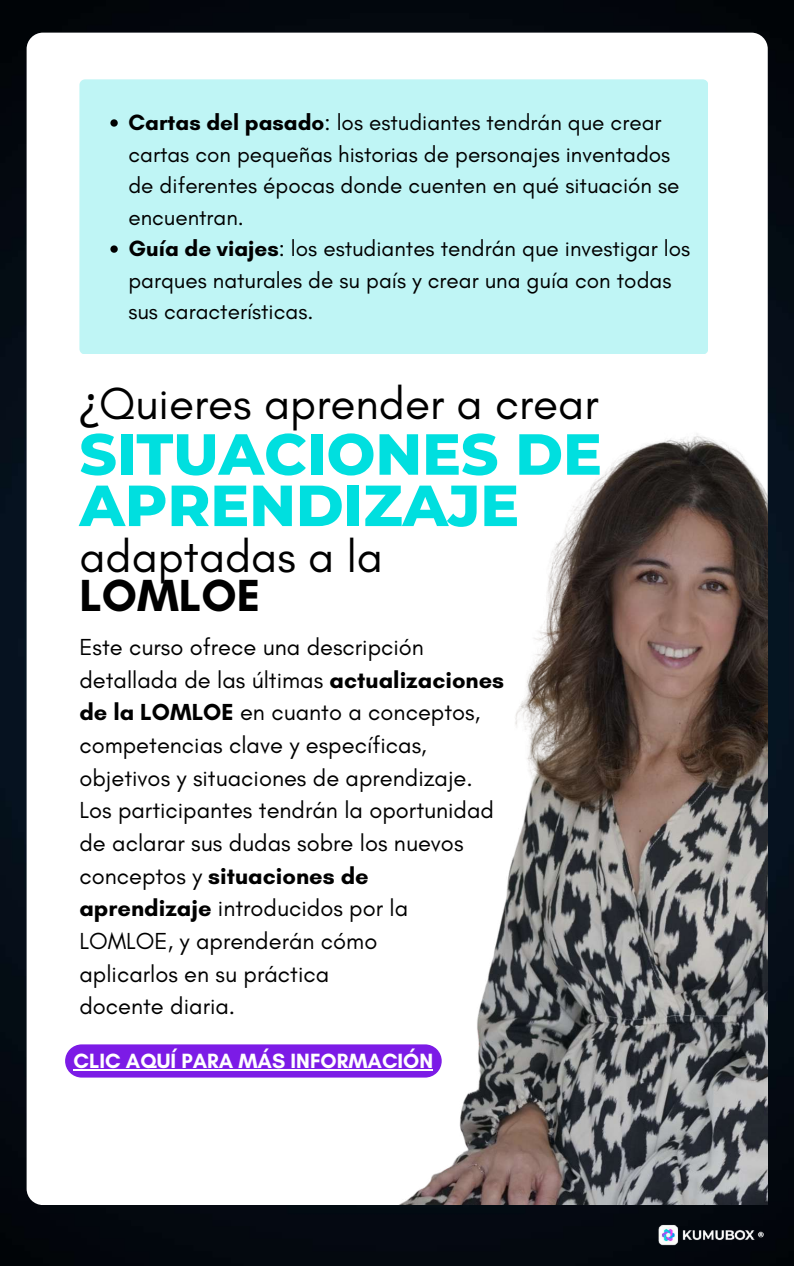
<style>
.page{position:relative;width:794px;height:1266px;background:#fff}
.page>*{position:absolute;margin:0;border:0;box-sizing:border-box;transform-origin:0 0}
.t1{font:800 57.82px/51.3px "Montserrat";color:#00dfdf}
.t2{font:45.83px "Glacial Indifference";color:#000}
.t3{font:700 45.83px "Glacial Indifference";color:#000}
.t4{font:23.62px/32.6px "Glacial Indifference";color:#000}
.t5{font:22.5px/31.5px "Glacial Indifference";color:#000}
.t6{font:700 21px "Glacial Indifference";color:#fff}
.s1{font-weight:700}
.s2{font-family:"Noto Sans"}
.s3{color:rgb(255 255 255/.12)}
</style>
<div class="page">
<img style="left:0;top:0;width:793px;height:1266px">
<div style="left:27px;top:33px;width:740px;height:1172px;background:#fff;border-radius:16px"></div>
<img style="left:656px;top:1221px;width:111px;height:25px">
<div style="left:79px;top:79px;width:628px;height:275px;background:#bff5f5;border-radius:6px"></div>
<svg style="left:110px;top:119px;width:8px;height:8px"></svg>
<svg style="left:110px;top:245px;width:8px;height:8px"></svg>
<img style="left:397px;top:434px;width:370px;height:770px">
<svg style="left:65px;top:1044px;width:376px;height:33px;background:#8328e7"></svg>
<hr style="left:73px;top:1069px;width:360px;height:1px;background:#fff">
<p class="t5" style="left:128px;top:106px;width:563px"><span class="s1">Cartas del pasado</span>: los estudiantes tendrán que crear cartas con pequeñas historias de personajes inventados de diferentes épocas donde cuenten en qué situación se encuentran.<br><span class="s1">Guía de viajes</span>: los estudiantes tendrán que investigar los parques naturales de su país y crear una guía con todas sus características.</p>
<h2 class="t2" style="left:79px;top:375px;width:520px"><span class="s2">¿</span>Quieres aprender a crear</h2>
<h1 class="t1" style="left:79px;top:428px;width:526px">SITUACIONES <span class="s3">DE<br></span>APRENDIZAJE</h1>
<h2 class="t2" style="left:79px;top:528px;width:305px">adaptadas a la</h2>
<h2 class="t3" style="left:79px;top:567px;width:182px">LOMLOE</h2>
<p class="t4" style="left:79px;top:630px;width:426px">Este curso ofrece una descripción detallada de las últimas <span class="s1">actualizaciones de la LOMLOE</span> en cuanto a conceptos, competencias clave y específicas, objetivos y situaciones de aprendizaje.<br>Los participantes tendrán la oportunidad de aclarar sus dudas sobre los nuevos conceptos y <span class="s1">situaciones de aprendizaje</span> introducidos por la<br>LOMLOE, y aprenderán cómo<br>aplicarlos en su práctica<br>docente diaria.</p>
<p class="t6" style="left:73px;top:1047px;width:361px">CLIC AQUÍ PARA MÁS INFORMACIÓN</p>
</div>
